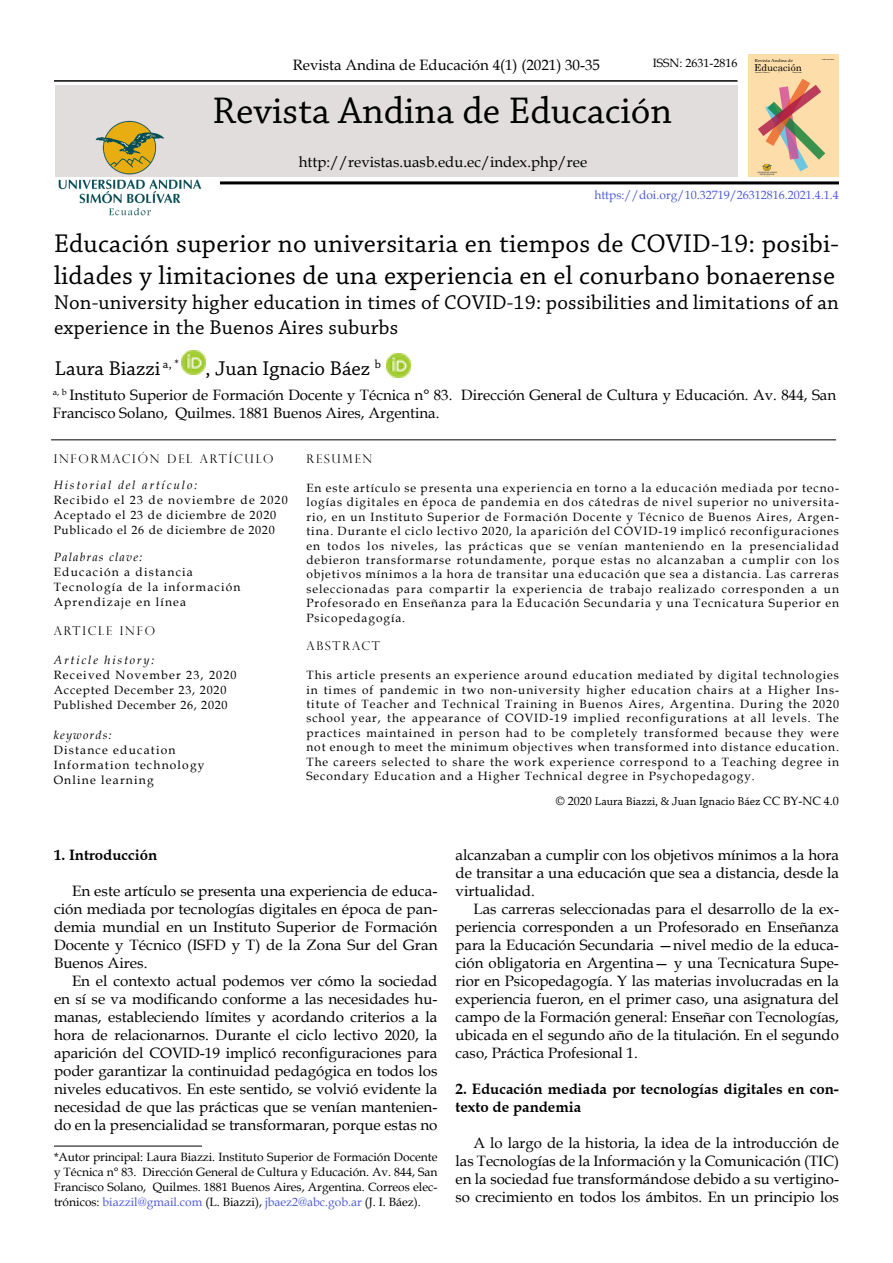
<style>
.page{position:relative;width:893px;height:1263px;background:#fff}
.page>*{position:absolute;margin:0;border:0;box-sizing:border-box;transform-origin:0 0}
.t1{font:39px "Chaparral Pro";color:#000}
.t2{font:27px/32.4px "Chaparral Pro";letter-spacing:.01em;color:#000}
.t3{font:21px/25.2px "Chaparral Pro";letter-spacing:.01em;color:#000}
.t4{font:15px/18px "Book Antiqua";color:#000;text-align:justify}
.t5{font:700 15px/18px "Book Antiqua";color:#000}
.t6{font:12px/14.4px "Book Antiqua";letter-spacing:.08em;color:#000;text-align:justify}
.t7{font:12px/15px "Book Antiqua";letter-spacing:.1em;color:#000}
.t8{font:300 12px "Perpetua Titling";letter-spacing:.15em;color:#000}
.t9{font:12px "Book Antiqua";color:#4f5cd6}
.t10{font:12px "Chaparral Pro";color:#000}
.t11{font:italic 12px "Book Antiqua";letter-spacing:.15em;color:#000}
.t12{font:italic 12px "Book Antiqua";letter-spacing:.1em;color:#000}
.t13{font:12px "Book Antiqua";color:#000}
.t14{font:9.6px "Century Schoolbook";color:#000;scale:1.04 1}
.t15{font:4.35px "Book Antiqua";color:#000;scale:1.08 1}
.s1{font-family:"Book Antiqua"}
.s2{color:#4f5cd6}
</style>
<div class="page">
<div style="left:55px;top:85px;width:682px;height:92px;background:#e0dddc"></div>
<img style="left:58px;top:120px;width:144px;height:96px">
<hr style="left:220px;top:181px;width:619px;height:3px;background:#000">
<hr style="left:51px;top:439px;width:785px;height:1px;background:#000">
<hr style="left:54px;top:80px;width:683px;height:2px;background:#000">
<img style="left:182px;top:351px;width:23px;height:24px">
<img style="left:386px;top:353px;width:24px;height:24px">
<div style="left:749px;top:54px;width:90px;height:123px;background:#fddeaa"></div>
<svg style="left:758px;top:79px;width:67px;height:92px"></svg>
<img style="left:757px;top:163px;width:20px;height:14px">
<hr style="left:54px;top:1146px;width:148px;height:1px;background:#000">
<p class="t4" style="left:293px;top:55px;width:309px">Revista Andina de Educación 4(1) (2021) 30-35</p>
<p class="t13" style="left:653px;top:54px;width:86px">ISSN: 2631-2816</p>
<h1 class="t1" style="left:213px;top:89px;width:461px">Revista Andina de Educación</h1>
<p class="t4" style="left:299px;top:152px;width:290px">http://revistas.uasb.edu.ec/index.php/ree</p>
<p class="t15" style="left:755px;top:58px;width:37px">Revista Andina de</p>
<p class="t14" style="left:754px;top:61px;width:47px">Educación</p>
<p class="t9" style="left:594px;top:187px;width:246px">https://doi.org/10.32719/26312816.2021.4.1.4</p>
<h2 class="t2" style="left:54px;top:228px;width:786px">Educación superior no universitaria en tiempos de COVID-19: posibi&shy;lidades y limitaciones de una experiencia en el conurbano bonaerense</h2>
<h3 class="t3" style="left:54px;top:291px;width:786px">Non-university higher education in times of COVID-19: possibilities and limitations of an experience in the Buenos Aires suburbs</h3>
<h3 class="t3" style="left:55px;top:356px;width:126px">Laura Biazzi <sup>a,</sup> <sup>*</sup></h3>
<h3 class="t3" style="left:205px;top:356px;width:177px">, Juan Ignacio Báez <sup>b</sup></h3>
<p class="t4" style="left:53px;top:386px;width:785px"><sup>a,</sup> <sup>b</sup> Instituto Superior de Formación Docente y Técnica n° 83. Dirección General de Cultura y Educación. Av. 844, San<br>Francisco Solano, Quilmes. 1881 Buenos Aires, Argentina.</p>
<p class="t8" style="left:54px;top:452px;width:221px">INFORMACIÓN DEL ARTÍCULO</p>
<p class="t11" style="left:54px;top:476px;width:145px">Historial del artículo:</p>
<p class="t6" style="left:54px;top:492px;width:236px;line-height:15px;text-align:left">Recibido el 23 de noviembre de 2020<br>Aceptado el 23 de diciembre de 2020<br>Publicado el 26 de diciembre de 2020</p>
<p class="t12" style="left:54px;top:548px;width:90px">Palabras clave:</p>
<p class="t7" style="left:54px;top:564px;width:188px">Educación a distancia<br>Tecnología de la información<br>Aprendizaje en línea</p>
<p class="t8" style="left:54px;top:623px;width:103px">ARTICLE INFO</p>
<p class="t11" style="left:54px;top:652px;width:102px">Article history:</p>
<p class="t6" style="left:54px;top:667px;width:184px;line-height:15px;text-align:left">Received November 23, 2020<br>Accepted December 23, 2020<br>Published December 26, 2020</p>
<p class="t12" style="left:54px;top:727px;width:59px">keywords:</p>
<p class="t7" style="left:54px;top:742px;width:152px">Distance education<br>Information technology<br>Online learning</p>
<p class="t8" style="left:306px;top:452px;width:67px">RESUMEN</p>
<p class="t6" style="left:306px;top:480px;width:534px">En este artículo se presenta una experiencia en torno a la educación mediada por tecno&shy;logías digitales en época de pandemia en dos cátedras de nivel superior no universita&shy;rio, en un Instituto Superior de Formación Docente y Técnico de Buenos Aires, Argen&shy;tina. Durante el ciclo lectivo 2020, la aparición del COVID-19 implicó reconfiguraciones en todos los niveles, las prácticas que se venían manteniendo en la presencialidad debieron transformarse rotundamente, porque estas no alcanzaban a cumplir con los objetivos mínimos a la hora de transitar una educación que sea a distancia. Las carreras seleccionadas para compartir la experiencia de trabajo realizado corresponden a un Profesorado en Enseñanza para la Educación Secundaria y una Tecnicatura Superior en Psicopedagogía.</p>
<p class="t8" style="left:306px;top:639px;width:75px">ABSTRACT</p>
<p class="t6" style="left:306px;top:667px;width:534px">This article presents an experience around education mediated by digital technologies in times of pandemic in two non-university higher education chairs at a Higher Ins&shy;titute of Teacher and Technical Training in Buenos Aires, Argentina. During the 2020 school year, the appearance of COVID-19 implied reconfigurations at all levels. The practices maintained in person had to be completely transformed because they were not enough to meet the minimum objectives when transformed into distance education.<br>The careers selected to share the work experience correspond to a Teaching degree in Secondary Education and a Higher Technical degree in Psychopedagogy.</p>
<p class="t10" style="left:556px;top:795px;width:285px"><span class="s1">© 2020</span> Laura Biazzi, &amp; Juan Ignacio Báez <span class="s1">CC BY-NC 4.0</span></p>
<p class="t5" style="left:54px;top:846px;width:105px">1. Introducción</p>
<p class="t4" style="left:54px;top:881px;width:385px;text-indent:18px">En este artículo se presenta una experiencia de educa&shy;ción mediada por tecnologías digitales en época de pan&shy;demia mundial en un Instituto Superior de Formación Docente y Técnico (ISFD y T) de la Zona Sur del Gran Buenos Aires.</p>
<p class="t4" style="left:54px;top:971px;width:385px;text-indent:18px">En el contexto actual podemos ver cómo la sociedad en sí se va modificando conforme a las necesidades hu&shy;manas, estableciendo límites y acordando criterios a la hora de relacionarnos. Durante el ciclo lectivo 2020, la aparición del COVID-19 implicó reconfiguraciones para poder garantizar la continuidad pedagógica en todos los niveles educativos. En este sentido, se volvió evidente la necesidad de que las prácticas que se venían mantenien&shy;do en la presencialidad se transformaran, porque estas no</p>
<p class="t6" style="left:54px;top:1149px;width:385px;line-height:15px">*Autor principal: Laura Biazzi. Instituto Superior de Formación Docente y Técnica n° 83. Dirección General de Cultura y Educación. Av. 844, San Francisco Solano, Quilmes. 1881 Buenos Aires, Argentina. Correos elec&shy;trónicos: <span class="s2">biazzil@gmail.com</span> (L. Biazzi), <span class="s2">jbaez2@abc.gob.ar</span> (J. I. Báez).</p>
<p class="t4" style="left:455px;top:845px;width:385px">alcanzaban a cumplir con los objetivos mínimos a la hora de transitar a una educación que sea a distancia, desde la virtualidad.</p>
<p class="t4" style="left:455px;top:899px;width:385px;text-indent:18px">Las carreras seleccionadas para el desarrollo de la ex&shy;periencia corresponden a un Profesorado en Enseñanza para la Educación Secundaria —nivel medio de la educa&shy;ción obligatoria en Argentina— y una Tecnicatura Supe&shy;rior en Psicopedagogía. Y las materias involucradas en la experiencia fueron, en el primer caso, una asignatura del campo de la Formación general: Enseñar con Tecnologías, ubicada en el segundo año de la titulación. En el segundo caso, Práctica Profesional 1.</p>
<p class="t5" style="left:455px;top:1080px;width:385px">2. Educación mediada por tecnologías digitales en con&shy;texto de pandemia</p>
<p class="t4" style="left:455px;top:1133px;width:385px;text-indent:18px">A lo largo de la historia, la idea de la introducción de las Tecnologías de la Información y la Comunicación (TIC) en la sociedad fue transformándose debido a su vertigino&shy;so crecimiento en todos los ámbitos. En un principio los</p>
</div>
